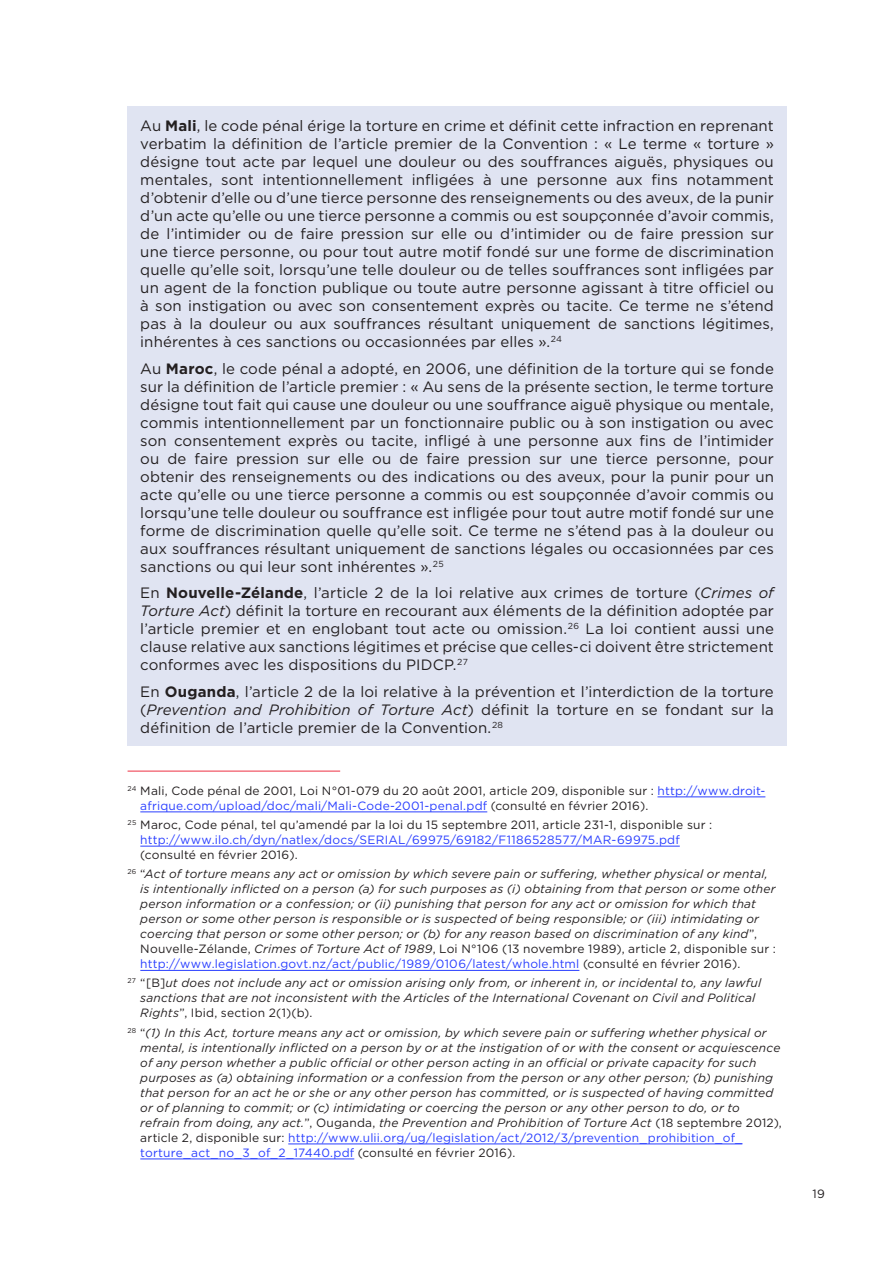
<style>
.page{position:relative;width:893px;height:1263px;background:#fff}
.page>*{position:absolute;margin:0;border:0;box-sizing:border-box;transform-origin:0 0}
.text_in_box{font:15px/18px "Gotham";letter-spacing:.005em;color:#231f20;text-align:justify}
.footnotes{font:italic 12px/15px "Gotham";letter-spacing:.015em;color:#231f20}
.footnotes-2{font:12px/15px "Gotham";letter-spacing:.015em;color:#231f20}
.s1{font-weight:700}
.s2{font-style:italic}
.s3{color:#2a3fff}
.s4{font-style:normal}
.s5{font-style:normal;color:#2a3fff}
</style>
<div class="page">
<hr style="left:128px;top:770px;width:212px;height:2px;background:#ef4858">
<hr style="left:657px;top:796px;width:108px;height:1px;background:#2a3fff">
<hr style="left:140px;top:811px;width:347px;height:1px;background:#2a3fff">
<hr style="left:140px;top:846px;width:540px;height:1px;background:#2a3fff">
<hr style="left:140px;top:970px;width:439px;height:1px;background:#2a3fff">
<hr style="left:288px;top:1143px;width:454px;height:1px;background:#2a3fff">
<hr style="left:140px;top:1158px;width:214px;height:1px;background:#2a3fff">
<div style="left:128px;top:106px;width:659px;height:639px;background:#e0e4f2"></div>
<p class="text_in_box" style="left:140px;top:117px;width:635px">Au <span class="s1">Mali</span>, le code pénal érige la torture en crime et définit cette infraction en reprenant verbatim la définition de l’article premier de la Convention : « Le terme « torture » désigne tout acte par lequel une douleur ou des souffrances aiguës, physiques ou mentales, sont intentionnellement infligées à une personne aux fins notamment d’obtenir d’elle ou d’une tierce personne des renseignements ou des aveux, de la punir d’un acte qu’elle ou une tierce personne a commis ou est soupçonnée d’avoir commis, de l’intimider ou de faire pression sur elle ou d’intimider ou de faire pression sur une tierce personne, ou pour tout autre motif fondé sur une forme de discrimination quelle qu’elle soit, lorsqu’une telle douleur ou de telles souffrances sont infligées par un agent de la fonction publique ou toute autre personne agissant à titre officiel ou à son instigation ou avec son consentement exprès ou tacite. Ce terme ne s’étend pas à la douleur ou aux souffrances résultant uniquement de sanctions légitimes, inhérentes à ces sanctions ou occasionnées par elles ».<sup>24</sup></p>
<p class="text_in_box" style="left:140px;top:359px;width:635px">Au <span class="s1">Maroc</span>, le code pénal a adopté, en 2006, une définition de la torture qui se fonde sur la définition de l’article premier : « Au sens de la présente section, le terme torture désigne tout fait qui cause une douleur ou une souffrance aiguë physique ou mentale, commis intentionnellement par un fonctionnaire public ou à son instigation ou avec son consentement exprès ou tacite, infligé à une personne aux fins de l’intimider ou de faire pression sur elle ou de faire pression sur une tierce personne, pour obtenir des renseignements ou des indications ou des aveux, pour la punir pour un acte qu’elle ou une tierce personne a commis ou est soupçonnée d’avoir commis ou lorsqu’une telle douleur ou souffrance est infligée pour tout autre motif fondé sur une forme de discrimination quelle qu’elle soit. Ce terme ne s’étend pas à la douleur ou aux souffrances résultant uniquement de sanctions légales ou occasionnées par ces sanctions ou qui leur sont inhérentes ».<sup>25</sup></p>
<p class="text_in_box" style="left:140px;top:584px;width:635px">En <span class="s1">Nouvelle-Zélande</span>, l’article 2 de la loi relative aux crimes de torture (<span class="s2">Crimes of Torture Act</span>) définit la torture en recourant aux éléments de la définition adoptée par l’article premier et en englobant tout acte ou omission.<sup>26</sup> La loi contient aussi une clause relative aux sanctions légitimes et précise que celles-ci doivent être strictement conformes avec les dispositions du PIDCP.<sup>27</sup></p>
<p class="text_in_box" style="left:140px;top:682px;width:635px">En <span class="s1">Ouganda</span>, l’article 2 de la loi relative à la prévention et l’interdiction de la torture (<span class="s2">Prevention and Prohibition of Torture Act</span>) définit la torture en se fondant sur la définition de l’article premier de la Convention.<sup>28</sup></p>
<p class="footnotes-2" style="left:140px;top:783px;width:627px;text-indent:-13px"><sup>24</sup> Mali, Code pénal de 2001, Loi N°01-079 du 20 août 2001, article 209, disponible sur : <span class="s3">http://www.droit&shy;afrique.com/upload/doc/mali/Mali-Code-2001-penal.pdf</span> (consulté en février 2016).</p>
<p class="footnotes-2" style="left:140px;top:817px;width:573px;text-indent:-13px"><sup>25</sup> Maroc, Code pénal, tel qu’amendé par la loi du 15 septembre 2011, article 231-1, disponible sur : <span class="s3">http://www.ilo.ch/dyn/natlex/docs/SERIAL/69975/69182/F1186528577/MAR-69975.pdf </span>(consulté en février 2016).</p>
<p class="footnotes" style="left:140px;top:866px;width:637px;text-indent:-13px"><sup>26</sup> <span class="s4">“</span>Act of torture means any act or omission by which severe pain or suffering, whether physical or mental, is intentionally inflicted on a person (a) for such purposes as (i) obtaining from that person or some other person information or a confession; or (ii) punishing that person for any act or omission for which that person or some other person is responsible or is suspected of being responsible; or (iii) intimidating or coercing that person or some other person; or (b) for any reason based on discrimination of any kind<span class="s4">”, Nouvelle-Zélande,</span> Crimes of Torture Act of 1989<span class="s4">, Loi N°106 (13 novembre 1989), article 2, disponible sur : </span><span class="s5">http://www.legislation.govt.nz/act/public/1989/0106/latest/whole.html</span> <span class="s4">(consulté en février 2016).</span></p>
<p class="footnotes" style="left:140px;top:975px;width:622px;text-indent:-13px"><sup>27</sup> <span class="s4">“[B]</span>ut does not include any act or omission arising only from, or inherent in, or incidental to, any lawful sanctions that are not inconsistent with the Articles of the International Covenant on Civil and Political<br>Rights<span class="s4">”, Ibid, section 2(1)(b).</span></p>
<p class="footnotes" style="left:140px;top:1025px;width:643px;text-indent:-13px"><sup>28</sup> <span class="s4">“</span>(1) In this Act, torture means any act or omission, by which severe pain or suffering whether physical or mental, is intentionally inflicted on a person by or at the instigation of or with the consent or acquiescence of any person whether a public official or other person acting in an official or private capacity for such purposes as (a) obtaining information or a confession from the person or any other person; (b) punishing that person for an act he or she or any other person has committed, or is suspected of having committed or of planning to commit; or (c) intimidating or coercing the person or any other person to do, or to refrain from doing, any act.<span class="s4">”, Ouganda,</span> the Prevention and Prohibition of Torture Act <span class="s4">(18 septembre 2012), article 2, disponible sur:</span> <span class="s5">http://www.ulii.org/ug/legislation/act/2012/3/prevention_prohibition_of_ torture_act_no_3_of_2_17440.pdf</span> <span class="s4">(consulté en février 2016).</span></p>
<p class="footnotes-2" style="left:812px;top:1186px;width:14px">19</p>
</div>
